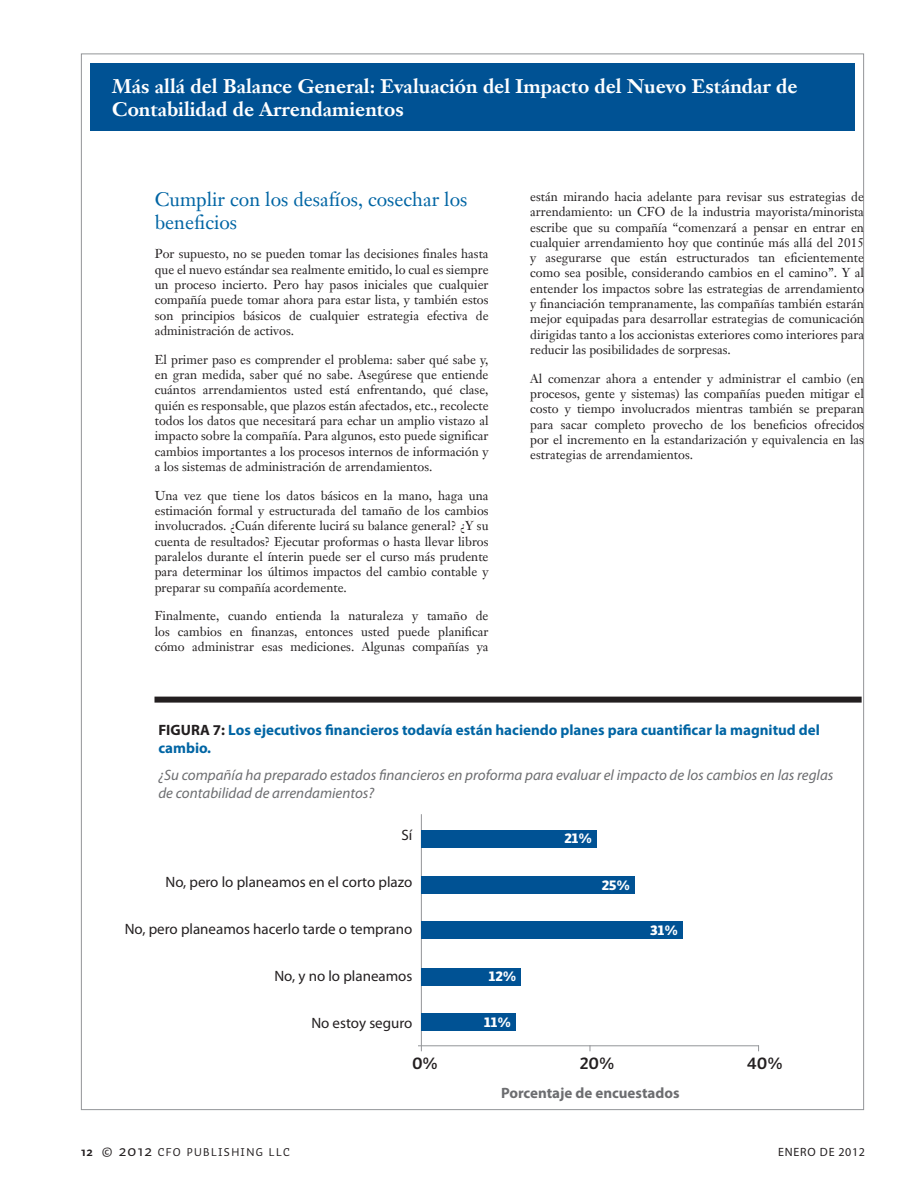
<style>
.page{position:relative;width:918px;height:1188px;background:#fff}
.page>*{position:absolute;margin:0;border:0;box-sizing:border-box;transform-origin:0 0}
.t1{font:700 19.5px/23.4px "Janson Text LT";color:#fff}
.t2{font:19.5px/23.4px "Janson Text LT";color:#0065a4}
.t3{font:16.5px "Auto 1 Bold LF";color:#231f20}
.t4{font:italic 15px/18px "Myriad Pro";color:#6c6d70}
.t5{font:15px "Myriad Pro";color:#231f20}
.t6{font:700 15px/18px "Myriad Pro";color:#0065a4}
.t7{font:700 15px "Myriad Pro";color:#6c6d70}
.t8{font:13.5px "Auto 1 Black LF";color:#fff}
.t9{font:12.75px/15.3px "Janson Text LT";color:#231f20;text-align:justify}
.t10{font:12px "Myriad Pro";letter-spacing:.07em;color:#231f20}
.t11{font:11.55px "Auto 1";letter-spacing:.115em;color:#231f20}
.s1{color:#231f20}
.s2{font-weight:700;font-size:13.5px}
.s3{font-size:16.5px}
</style>
<div class="page">
<div style="left:90px;top:63px;width:765px;height:68px;background:#005294"></div>
<div style="left:154px;top:697px;width:708px;height:6px;background:#231f20"></div>
<hr style="left:421px;top:814px;width:1px;height:237px;background:#939598">
<div style="left:421px;top:830px;width:176px;height:17px;background:#005294"></div>
<div style="left:421px;top:876px;width:214px;height:18px;background:#005294"></div>
<div style="left:421px;top:922px;width:262px;height:17px;background:#005294"></div>
<div style="left:421px;top:968px;width:100px;height:17px;background:#005294"></div>
<div style="left:421px;top:1013px;width:95px;height:18px;background:#005294"></div>
<hr style="left:418px;top:1045px;width:341px;height:1px;background:#939598">
<h1 class="t1" style="left:112px;top:74px;width:687px">Más allá del Balance General: Evaluación del Impacto del Nuevo Estándar de<br>Contabilidad de Arrendamientos</h1>
<h1 class="t2" style="left:155px;top:187px;width:314px">Cumplir con los desafíos, cosechar los beneficios</h1>
<p class="t9" style="left:155px;top:246px;width:335px">Por supuesto, no se pueden tomar las decisiones finales hasta que el nuevo estándar sea realmente emitido, lo cual es siempre un proceso incierto. Pero hay pasos iniciales que cualquier compañía puede tomar ahora para estar lista, y también estos son principios básicos de cualquier estrategia efectiva de administración de activos.</p>
<p class="t9" style="left:155px;top:352px;width:335px">El primer paso es comprender el problema: saber qué sabe y, en gran medida, saber qué no sabe. Asegúrese que entiende cuántos arrendamientos usted está enfrentando, qué clase, quién es responsable, que plazos están afectados, etc., recolecte todos los datos que necesitará para echar un amplio vistazo al impacto sobre la compañía. Para algunos, esto puede significar cambios importantes a los procesos internos de información y a los sistemas de administración de arrendamientos.</p>
<p class="t9" style="left:155px;top:488px;width:335px">Una vez que tiene los datos básicos en la mano, haga una estimación formal y estructurada del tamaño de los cambios involucrados. ¿Cuán diferente lucirá su balance general? ¿Y su cuenta de resultados? Ejecutar proformas o hasta llevar libros paralelos durante el ínterin puede ser el curso más prudente para determinar los últimos impactos del cambio contable y preparar su compañía acordemente.</p>
<p class="t9" style="left:155px;top:608px;width:335px">Finalmente, cuando entienda la naturaleza y tamaño de los cambios en finanzas, entonces usted puede planificar cómo administrar esas mediciones. Algunas compañías ya</p>
<p class="t9" style="left:530px;top:189px;width:335px">están mirando hacia adelante para revisar sus estrategias de arrendamiento: un CFO de la industria mayorista/minorista escribe que su compañía “comenzará a pensar en entrar en cualquier arrendamiento hoy que continúe más allá del 2015 y asegurarse que están estructurados tan eficientemente como sea posible, considerando cambios en el camino”. Y al entender los impactos sobre las estrategias de arrendamiento y financiación tempranamente, las compañías también estarán mejor equipadas para desarrollar estrategias de comunicación dirigidas tanto a los accionistas exteriores como interiores para reducir las posibilidades de sorpresas.</p>
<p class="t9" style="left:530px;top:371px;width:335px">Al comenzar ahora a entender y administrar el cambio (en procesos, gente y sistemas) las compañías pueden mitigar el costo y tiempo involucrados mientras también se preparan para sacar completo provecho de los beneficios ofrecidos por el incremento en la estandarización y equivalencia en las estrategias de arrendamientos.</p>
<p class="t6" style="left:158px;top:721px;width:663px"><span class="s1">FIGURA 7:</span> Los ejecutivos financieros todavía están haciendo planes para cuantificar la magnitud del cambio.</p>
<p class="t4" style="left:158px;top:765px;width:677px">¿Su compañía ha preparado estados financieros en proforma para evaluar el impacto de los cambios en las reglas de contabilidad de arrendamientos?</p>
<p class="t5" style="left:402px;top:826px;width:12px">Sí</p>
<p class="t5" style="left:165px;top:873px;width:248px">No, pero lo planeamos en el corto plazo</p>
<p class="t5" style="left:125px;top:920px;width:289px">No, pero planeamos hacerlo tarde o temprano</p>
<p class="t5" style="left:274px;top:967px;width:140px">No, y no lo planeamos</p>
<p class="t5" style="left:311px;top:1014px;width:103px">No estoy seguro</p>
<p class="t8" style="left:489px;top:968px;width:29px">12%</p>
<p class="t8" style="left:484px;top:1014px;width:28px">11%</p>
<p class="t8" style="left:564px;top:830px;width:29px">21%</p>
<p class="t8" style="left:602px;top:877px;width:30px">25%</p>
<p class="t8" style="left:650px;top:922px;width:29px">31%</p>
<p class="t3" style="left:412px;top:1053px;width:28px">0%</p>
<p class="t3" style="left:580px;top:1053px;width:36px">20%</p>
<p class="t3" style="left:747px;top:1053px;width:37px">40%</p>
<p class="t7" style="left:501px;top:1083px;width:180px">Porcentaje de encuestados</p>
<p class="t11" style="left:81px;top:1145px;width:211px"><span class="s2">12</span> <span class="s3">© 2012</span> CFO PUBLISHING LLC</p>
<p class="t11" style="left:771px;top:1145px;width:95px">JANUARY <span class="s3">2012</span></p>
<p class="t10" style="left:778px;top:1145px;width:88px">Enero de 2012</p>
</div>
